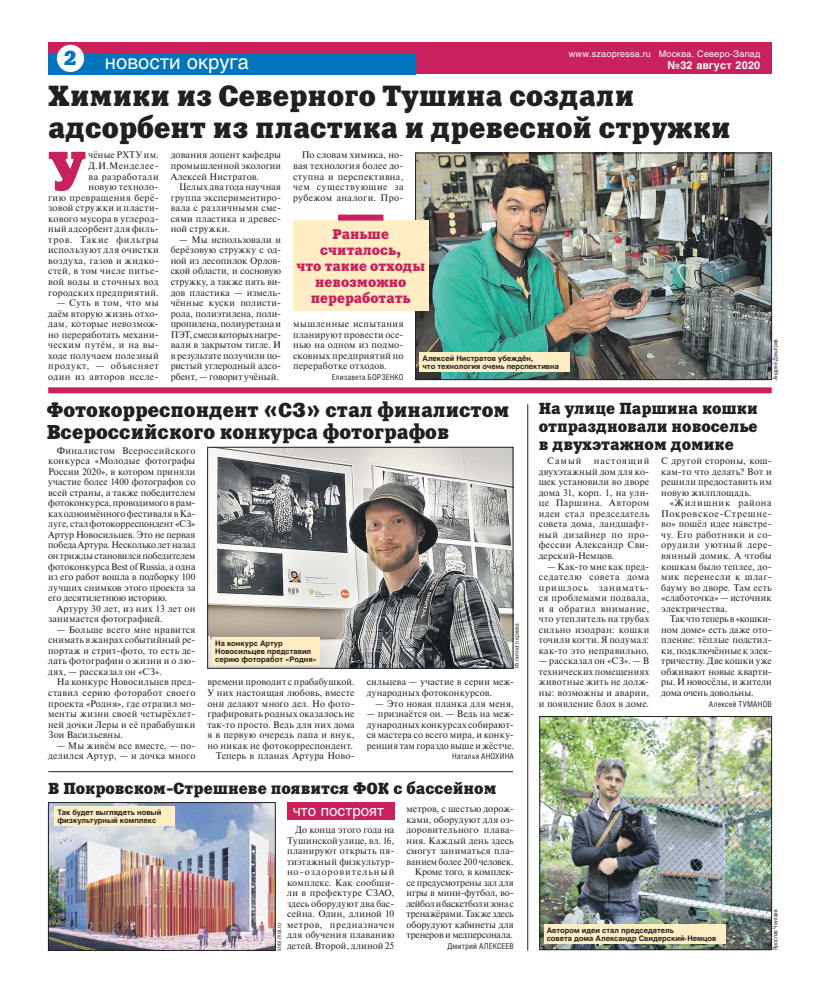
<style>
.page{position:relative;width:820px;height:993px;background:#fff}
.page>*{position:absolute;margin:0;border:0;box-sizing:border-box;transform-origin:0 0}
.t1{font:54.6px "Xenia C";color:#c8215d}
.t2{font:29px/32px "Xenia C";color:#231f20}
.t3{font:20px/22px "Xenia C";color:#231f20}
.t4{font:20px "Helios";color:#fff}
.t5{font:20px "Xenia C";color:#0074bc}
.t6{font:16px/18px "Xenia C";color:#231f20;text-align:justify}
.t7{font:15px "Helios";color:#fff}
.t8{font:14px/16px "Xenia C";color:#c8215d;text-align:center}
.t9{font:700 10.7px "Helios";letter-spacing:.02em;color:#fff}
.t10{font:9.5px/10.5px "Newton C";letter-spacing:.02em;color:#231f20;text-align:justify}
.t11{font:9.5px/10.5px "Newton C";color:#231f20;text-align:right}
.t12{font:9.5px/10.5px "Newton C";letter-spacing:.04em;color:#231f20;text-align:right}
.t13{font:9px "Helios";letter-spacing:.02em;color:#fff}
.t14{font:8px "Helios Cond";letter-spacing:.02em;color:#231f20}
.t15{font:700 7.5px/8px "Helios";color:#231f20}
.t16{font:6px "Helios Cond";color:#231f20}
</style>
<div class="page">
<div style="left:48px;top:42px;width:723px;height:32px;background:#c8215d"></div>
<div style="left:48px;top:53px;width:367px;height:21px;background:#0074bc"></div>
<div style="left:57px;top:45px;width:27px;height:27px;background:#fff;border-radius:50%"></div>
<div style="left:48px;top:387px;width:723px;height:6px;background:#c8215d"></div>
<img style="left:417px;top:155px;width:352px;height:222px">
<div style="left:415px;top:153px;width:356px;height:226px;border:1px solid #231f20"></div>
<div style="left:293px;top:220px;width:135px;height:91px;background:#ffedc4"></div>
<div style="left:338px;top:214px;width:45px;height:6px;background:#c8215d"></div>
<img style="left:209px;top:449px;width:302px;height:217px">
<div style="left:207px;top:447px;width:306px;height:221px;border:1px solid #231f20"></div>
<img style="left:541px;top:718px;width:228px;height:229px">
<div style="left:539px;top:716px;width:232px;height:233px;border:1px solid #231f20"></div>
<div style="left:287px;top:802px;width:107px;height:17px;background:#c8215d"></div>
<img style="left:50px;top:804px;width:223px;height:144px">
<div style="left:48px;top:802px;width:227px;height:148px;border:1px solid #231f20"></div>
<hr style="left:527px;top:404px;width:1px;height:546px;background:#231f20">
<hr style="left:48px;top:771px;width:465px;height:1px;background:#231f20">
<div style="left:419px;top:352px;width:150px;height:20px;background:#ffedc4"></div>
<div style="left:543px;top:923px;width:182px;height:20px;background:#ffedc4"></div>
<div style="left:55px;top:806px;width:120px;height:19px;background:#ffedc4"></div>
<div style="left:212px;top:637px;width:107px;height:27px;background:#ffedc4"></div>
<h3 class="t5" style="left:64px;top:51px;width:14px">2</h3>
<p class="t13" style="left:568px;top:50px;width:193px">www.szaopressa.ru Москва. Северо-Запад</p>
<p class="t9" style="left:667px;top:59px;width:94px">№32 август 2020</p>
<h3 class="t4" style="left:105px;top:54px;width:146px">новости округа</h3>
<h2 class="t2" style="left:48px;top:84px;width:683px">Химики из Северного Тушина создали адсорбент из пластика и древесной стружки</h2>
<p class="t12" style="left:48px;top:151px;width:112px">чёные РХТУ им.<br>Д.И.Менделее-<br>ва разработали<br>новую техноло-<br>гию превращения берё&shy;зовой стружки и пласти&shy;кового мусора в углерод&shy;ный адсор бент для филь&shy;тров. Такие фильтры используют для очистки воздуха, газов и жидко&shy;стей, в том числе питье&shy;вой воды и сточных вод городских предприятий.</p>
<p class="t10" style="left:48px;top:298px;width:112px;text-indent:9px">— Суть в том, что мы даём вторую жизнь отхо&shy;дам, которые невозмож&shy;но переработать механи&shy;ческим путём, и на вы&shy;ходе получаем полезный продукт, — объясняет один из авторов иссле-</p>
<h1 class="t1" style="left:48px;top:151px;width:39px">У</h1>
<p class="t10" style="left:171px;top:151px;width:112px">дования доцент кафедры промышленной экологии Алексей Нистратов.</p>
<p class="t10" style="left:171px;top:182px;width:112px;text-indent:9px">Целых два года научная группа экспериментиро&shy;вала с различными сме&shy;сями пластика и древес&shy;ной стружки.</p>
<p class="t10" style="left:171px;top:235px;width:112px;text-indent:9px">— Мы использовали и берёзовую стружку с од&shy;ной из лесопилок Орлов&shy;ской области, и сос новую стружку, а также пять ви&shy;дов пластика — измель&shy;чённые куски полисти&shy;рола, полиэтилена, поли&shy;пропилена, полиуретана и ПЭТ, смеси которых нагре&shy;вали в закрытом тигле. И в результате получили по&shy;ристый углеродный адсо&shy;рбент, — говорит учёный.</p>
<p class="t10" style="left:293px;top:151px;width:112px;text-indent:9px">По словам химика, но&shy;вая технология более до&shy;ступна и перспективна, чем существующие за рубежом аналоги. Про-</p>
<h3 class="t8" style="left:296px;top:228px;width:130px">Раньше считалось,<br>что такие отходы невозможно переработать</h3>
<p class="t10" style="left:293px;top:319px;width:112px">мышленные испытания планируют провести осе&shy;нью на одном из подмо&shy;сковных предприятий по переработке отходов.</p>
<p class="t14" style="left:331px;top:372px;width:73px">Елизавета БОРЗЕНКО</p>
<p class="t15" style="left:422px;top:354px;width:138px">Алексей Нистратов убеждён,<br>что технология очень перспективна</p>
<p class="t16" style="left:771px;top:379px;width:42px;rotate:-90deg">Андрей Дмытрив</p>
<h3 class="t3" style="left:47px;top:401px;width:464px">Фотокорреспондент «СЗ» стал финалистом<br>Всероссийского конкурса фотографов</h3>
<p class="t10" style="left:48px;top:446px;width:149px;text-indent:9px">Финалистом Всероссийского конкурса «Молодые фотографы России 2020», в котором приняли участие более 1400 фотографов со всей страны, а также победителем фотоконкурса, проводимого в рам&shy;ках одноимённого фестиваля в Ка&shy;луге, стал фотокорреспондент «СЗ» Артур Новосильцев. Это не первая победа Артура. Несколько лет назад он трижды становился победителем фотоконкурса Best of Russia, а одна из его работ вошла в подборку 100 лучших снимков этого проекта за его десятилетнюю историю.</p>
<p class="t10" style="left:48px;top:604px;width:149px;text-indent:9px">Артуру 30 лет, из них 13 лет он занимается фотографией.</p>
<p class="t10" style="left:48px;top:625px;width:149px;text-indent:9px">— Больше всего мне нравится снимать в жанрах событийный ре&shy;портаж и стрит-фото, то есть де&shy;лать фотографии о жизни и о лю&shy;дях, — рассказал он «СЗ».</p>
<p class="t10" style="left:48px;top:677px;width:149px;text-indent:9px">На конкурс Новосильцев пред&shy;ставил серию фоторабот своего проекта «Родня», где отразил мо&shy;менты жизни своей четырёхлет&shy;ней дочки Леры и её прабабушки Зои Васильевны.</p>
<p class="t10" style="left:48px;top:740px;width:149px;text-align:right">— Мы живём все вместе, — по&shy;делился Артур, — и дочка много</p>
<p class="t15" style="left:215px;top:639px;width:103px">На конкурс Артур<br>Новосильцев представил серию фоторабот «Родня»</p>
<p class="t16" style="left:513px;top:668px;width:46px;rotate:-90deg">Из личного архива</p>
<p class="t10" style="left:207px;top:677px;width:149px;text-align:right">времени проводит с прабабушкой.<br>У них настоящая любовь, вместе они делают много дел. Но фото&shy;графировать родных оказалось не так-то просто. Ведь для них дома я в первую очередь папа и внук, но никак не фотокорреспондент.<br>Теперь в планах Артура Ново-</p>
<p class="t10" style="left:366px;top:677px;width:149px">сильцева — участие в серии меж&shy;дународных фотоконкурсов.</p>
<p class="t10" style="left:375px;top:698px;width:140px">— Это новая планка для меня,</p>
<p class="t10" style="left:366px;top:709px;width:149px">— признаётся он. — Ведь на меж&shy;дународных конкурсах собирают&shy;ся мастера со всего мира, и конку&shy;ренция там гораздо выше и жёстче.</p>
<p class="t14" style="left:452px;top:751px;width:63px">Наталья АНОХИНА</p>
<h3 class="t6" style="left:48px;top:781px;width:449px">В Покровском-Стрешневе появится ФОК с бассейном</h3>
<p class="t15" style="left:57px;top:808px;width:105px">Так будет выглядеть новый физкультурный комплекс</p>
<h3 class="t7" style="left:293px;top:804px;width:92px">что построят</h3>
<p class="t10" style="left:287px;top:825px;width:109px;text-indent:9px">До конца этого года на Тушинской улице, вл. 16, планируют открыть пя&shy;тиэтажный физкультур&shy;но-оздоровительный комплекс. Как сообщи&shy;ли в префектуре СЗАО, здесь оборудуют два бас&shy;сейна. Один, длиной 10 метров, предназначен для обучения плаванию детей. Второй, длиной 25</p>
<p class="t16" style="left:275px;top:950px;width:29px;rotate:-90deg">stroi.mos.ru</p>
<p class="t11" style="left:406px;top:804px;width:109px">метров, с шестью дорож&shy;ками, оборудуют для оз&shy;доровительного плава&shy;ния. Каждый день здесь смогут заниматься пла&shy;ванием более 200 человек.<br>Кроме того, в комплек&shy;се предусмотрены зал для игры в мини-футбол, во&shy;лейбол и баскетбол и зона с тренажёрами. Также здесь оборудуют кабинеты для тренеров и медперсонала.</p>
<p class="t14" style="left:447px;top:941px;width:68px">Дмитрий АЛЕКСЕЕВ</p>
<h3 class="t6" style="left:538px;top:401px;width:220px">На улице Паршина кошки отпраздновали новоселье в двухэтажном домике</h3>
<p class="t10" style="left:547px;top:456px;width:36px">Самый</p>
<p class="t10" style="left:538px;top:456px;width:112px;text-indent:55px">настоящий двухэтажный дом для ко&shy;шек установили во дворе дома 31, корп. 1, на ули&shy;це Паршина. Автором идеи стал председатель совета дома, ландшафт&shy;ный дизайнер по про&shy;фессии Александр Сви&shy;дерский-Немцов.</p>
<p class="t10" style="left:538px;top:561px;width:112px;text-indent:9px">— Как-то мне как пред&shy;седателю совета дома пришлось занимать&shy;ся проблемами подвала, и я обратил внимание, что утеплитель на трубах сильно изодран: кошки точили когти. Я подумал: как-то это неправильно,</p>
<p class="t10" style="left:538px;top:656px;width:112px">— рассказал он «СЗ». — В технических помещениях животные жить не долж&shy;ны: возможны и аварии, и появление блох в доме.</p>
<p class="t10" style="left:661px;top:456px;width:112px">С другой стороны, кош&shy;кам-то что делать? Вот и решили предоставить им новую жилплощадь.</p>
<p class="t10" style="left:661px;top:498px;width:112px;text-indent:9px">«Жилищник района Покровское-Стрешне&shy;во» пошёл идее навстре&shy;чу. Его работники и со&shy;орудили уютный дере&shy;вянный домик. А чтобы кошкам было теплее, до&shy;мик перенесли к шлаг&shy;бауму во дворе. Там есть «слаботочка» — источник электричества.</p>
<p class="t10" style="left:661px;top:614px;width:112px;text-indent:9px">Так что теперь в «кошки&shy;ном доме» есть даже ото&shy;пление: тёплые подстил&shy;ки, подключённые к элек&shy;тричеству. Две кошки уже обживают новые кварти&shy;ры. И новосёлы, и жители дома очень довольны.</p>
<p class="t14" style="left:708px;top:699px;width:64px">Алексей ТУМАНОВ</p>
<p class="t15" style="left:546px;top:925px;width:171px">Автором идеи стал председатель<br>совета дома Александр Свидерский-Немцов</p>
<p class="t16" style="left:771px;top:949px;width:42px;rotate:-90deg">Ярослав Чингаев</p>
</div>
